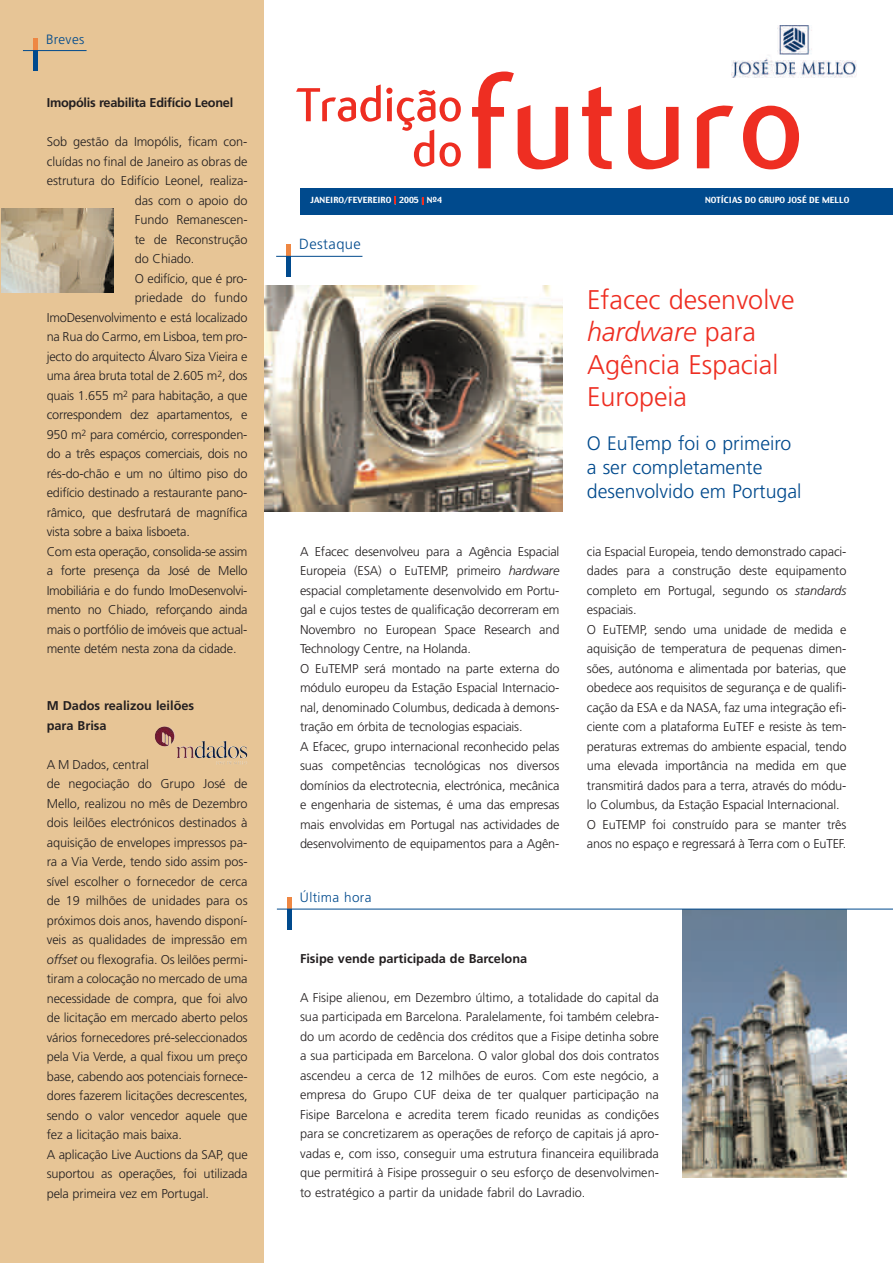
<style>
.page{position:relative;width:893px;height:1263px;background:#fff}
.page>*{position:absolute;margin:0;border:0;box-sizing:border-box;transform-origin:0 0}
.t1{font:700 135px "Flux";letter-spacing:.04em;color:#ee2e22}
.t2{font:700 51.3px/45px "Flux";color:#ee2e22;text-align:right}
.t3{font:300 27px/32.4px "Frutiger";color:#ee2e22}
.t4{font:300 19.5px/24px "Frutiger";color:#004a8d}
.t5{font:300 14.7px "Frutiger";letter-spacing:.03em;color:#004a8d}
.t6{font:300 13.5px "Frutiger";letter-spacing:.03em;color:#004a8d}
.t7{font:300 12.75px/19.5px "Frutiger";letter-spacing:-.01em;color:#231f20}
.t8{font:700 12.75px/19.5px "Frutiger";color:#231f20}
.t9{font:700 12.75px "Frutiger";letter-spacing:-.02em;color:#231f20}
.t10{font:8.4px "Charcoal";letter-spacing:.005em;color:#fff}
.s1{font-style:italic}
.s2{font-size:7.35px}
</style>
<div class="page">
<img style="left:264px;top:286px;width:298px;height:225px">
<div style="left:0;top:0;width:264px;height:1263px;background:#e7c596"></div>
<img style="left:682px;top:910px;width:164px;height:268px">
<img style="left:1px;top:208px;width:113px;height:85px">
<img style="left:155px;top:726px;width:92px;height:33px">
<img style="left:732px;top:26px;width:125px;height:51px">
<div style="left:300px;top:188px;width:593px;height:27px;background:#004a8d"></div>
<div style="left:33px;top:38px;width:5px;height:13px;background:#ee8743"></div>
<div style="left:33px;top:51px;width:5px;height:20px;background:#004a8d"></div>
<hr style="left:23px;top:50px;width:64px;height:1px;background:#004a8d">
<hr style="left:287px;top:244px;width:4px;height:13px;background:#ee8743">
<hr style="left:287px;top:256px;width:4px;height:21px;background:#004a8d">
<hr style="left:276px;top:256px;width:86px;height:1px;background:#004a8d">
<div style="left:287px;top:897px;width:5px;height:13px;background:#ee8743"></div>
<div style="left:287px;top:909px;width:5px;height:20px;background:#004a8d"></div>
<hr style="left:277px;top:909px;width:616px;height:1px;background:#004a8d">
<p class="t6" style="left:46px;top:31px;width:40px">Breves</p>
<p class="t9" style="left:47px;top:95px;width:188px">Imopólis reabilita Edifício Leonel</p>
<p class="t7" style="left:47px;top:132px;width:202px">Sob gestão da Imopólis, ficam con-</p>
<p class="t7" style="left:47px;top:151px;width:202px">cluídas no final de Janeiro as obras de</p>
<p class="t7" style="left:47px;top:171px;width:202px">estrutura do Edifício Leonel, realiza-</p>
<p class="t7" style="left:135px;top:190px;width:114px">das com o apoio do</p>
<p class="t7" style="left:135px;top:210px;width:114px">Fundo Remanescen-</p>
<p class="t7" style="left:135px;top:229px;width:114px">te de Reconstrução</p>
<p class="t7" style="left:135px;top:249px;width:61px">do Chiado.</p>
<p class="t7" style="left:135px;top:268px;width:114px">O edifício, que é pro-</p>
<p class="t7" style="left:135px;top:288px;width:114px">priedade do fundo</p>
<p class="t7" style="left:47px;top:307px;width:202px">ImoDesenvolvimento e está localizado</p>
<p class="t7" style="left:47px;top:327px;width:202px">na Rua do Carmo, em Lisboa, tem pro-</p>
<p class="t7" style="left:47px;top:346px;width:202px">jecto do arquitecto Álvaro Siza Vieira e</p>
<p class="t7" style="left:47px;top:366px;width:202px">uma área bruta total de 2.605 m<sup>2</sup>, dos</p>
<p class="t7" style="left:47px;top:385px;width:202px">quais 1.655 m<sup>2</sup> para habitação, a que</p>
<p class="t7" style="left:47px;top:405px;width:202px">correspondem dez apartamentos, e</p>
<p class="t7" style="left:47px;top:424px;width:202px">950 m<sup>2</sup> para comércio, corresponden-</p>
<p class="t7" style="left:47px;top:444px;width:202px">do a três espaços comerciais, dois no</p>
<p class="t7" style="left:47px;top:463px;width:202px">rés-do-chão e um no último piso do</p>
<p class="t7" style="left:47px;top:483px;width:202px">edifício destinado a restaurante pano-</p>
<p class="t7" style="left:47px;top:502px;width:202px">râmico, que desfrutará de magnífica</p>
<p class="t7" style="left:47px;top:522px;width:145px">vista sobre a baixa lisboeta.</p>
<p class="t7" style="left:47px;top:541px;width:202px">Com esta operação, consolida-se assim</p>
<p class="t7" style="left:47px;top:561px;width:202px">a forte presença da José de Mello</p>
<p class="t7" style="left:47px;top:580px;width:202px">Imobiliária e do fundo ImoDesenvolvi-</p>
<p class="t7" style="left:47px;top:600px;width:202px">mento no Chiado, reforçando ainda</p>
<p class="t7" style="left:47px;top:619px;width:202px">mais o portfólio de imóveis que actual-</p>
<p class="t7" style="left:47px;top:639px;width:191px">mente detém nesta zona da cidade.</p>
<p class="t8" style="left:47px;top:696px;width:149px">M Dados realizou leilões para Brisa</p>
<p class="t7" style="left:47px;top:754px;width:202px">A M Dados, central<br>de negociação do Grupo José de Mello, realizou no mês de Dezembro dois leilões electrónicos destinados à aquisição de envelopes impressos pa&shy;ra a Via Verde, tendo sido assim pos&shy;sível escolher o fornecedor de cerca de 19 milhões de unidades para os próximos dois anos, havendo disponí&shy;veis as qualidades de impressão em <span class="s1">offset</span> ou flexografia. Os leilões permi&shy;tiram a colocação no mercado de uma necessidade de compra, que foi alvo de licitação em mercado aberto pelos vários fornecedores pré-seleccionados pela Via Verde, a qual fixou um preço base, cabendo aos potenciais fornece&shy;dores fazerem licitações decrescentes, sendo o valor vencedor aquele que fez a licitação mais baixa.<br>A aplicação Live Auctions da SAP, que suportou as operações, foi utilizada pela primeira vez em Portugal.</p>
<h1 class="t1" style="left:470px;top:50px;width:336px">futuro</h1>
<h2 class="t2" style="left:297px;top:83px;width:167px">Tradição do</h2>
<p class="t10" style="left:310px;top:194px;width:133px">JANEIRO/FEVEREIRO <span class="s2">|</span> 2005 <span class="s2">|</span> Nº4</p>
<p class="t10" style="left:705px;top:194px;width:146px">NOTÍCIAS DO GRUPO JOSÉ DE MELLO</p>
<p class="t5" style="left:299px;top:236px;width:63px">Destaque</p>
<p class="t7" style="left:300px;top:541px;width:261px">A Efacec desenvolveu para a Agência Espacial Europeia (ESA) o EuTEMP, primeiro <span class="s1">hardware </span>espacial completamente desenvolvido em Portu&shy;gal e cujos testes de qualificação decorreram em Novembro no European Space Research and Technology Centre, na Holanda.<br>O EuTEMP será montado na parte externa do módulo europeu da Estação Espacial Internacio&shy;nal, denominado Columbus, dedicada à demons&shy;tração em órbita de tecnologias espaciais.<br>A Efacec, grupo internacional reconhecido pelas suas competências tecnológicas nos diversos domínios da electrotecnia, electrónica, mecânica e engenharia de sistemas, é uma das empresas mais envolvidas em Portugal nas actividades de desenvolvimento de equipamentos para a Agên-</p>
<p class="t6" style="left:300px;top:890px;width:73px">Última hora</p>
<h3 class="t3" style="left:587px;top:283px;width:209px">Efacec desenvolve <span class="s1">hardware</span> para<br>Agência Espacial<br>Europeia</h3>
<h3 class="t4" style="left:587px;top:431px;width:216px">O EuTemp foi o primeiro a ser completamente desenvolvido em Portugal</h3>
<p class="t7" style="left:587px;top:541px;width:261px">cia Espacial Europeia, tendo demonstrado capaci&shy;dades para a construção deste equipamento completo em Portugal, segundo os <span class="s1">standards </span>espaciais.<br>O EuTEMP, sendo uma unidade de medida e aquisição de temperatura de pequenas dimen&shy;sões, autónoma e alimentada por baterias, que obedece aos requisitos de segurança e de qualifi&shy;cação da ESA e da NASA, faz uma integração efi&shy;ciente com a plataforma EuTEF e resiste às tem&shy;peraturas extremas do ambiente espacial, tendo uma elevada importância na medida em que transmitirá dados para a terra, através do módu&shy;lo Columbus, da Estação Espacial Internacional.<br>O EuTEMP foi construído para se manter três anos no espaço e regressará à Terra com o EuTEF.</p>
<p class="t8" style="left:300px;top:948px;width:229px">Fisipe vende participada de Barcelona</p>
<p class="t7" style="left:300px;top:987px;width:360px;text-align:justify">A Fisipe alienou, em Dezembro último, a totalidade do capital da sua participada em Barcelona. Paralelamente, foi também celebra&shy;do um acordo de cedência dos créditos que a Fisipe detinha sobre a sua participada em Barcelona. O valor global dos dois contratos ascendeu a cerca de 12 milhões de euros. Com este negócio, a empresa do Grupo CUF deixa de ter qualquer participação na Fisipe Barcelona e acredita terem ficado reunidas as condições para se concretizarem as operações de reforço de capitais já apro&shy;vadas e, com isso, conseguir uma estrutura financeira equilibrada que permitirá à Fisipe prosseguir o seu esforço de desenvolvimen&shy;to estratégico a partir da unidade fabril do Lavradio.</p>
</div>
